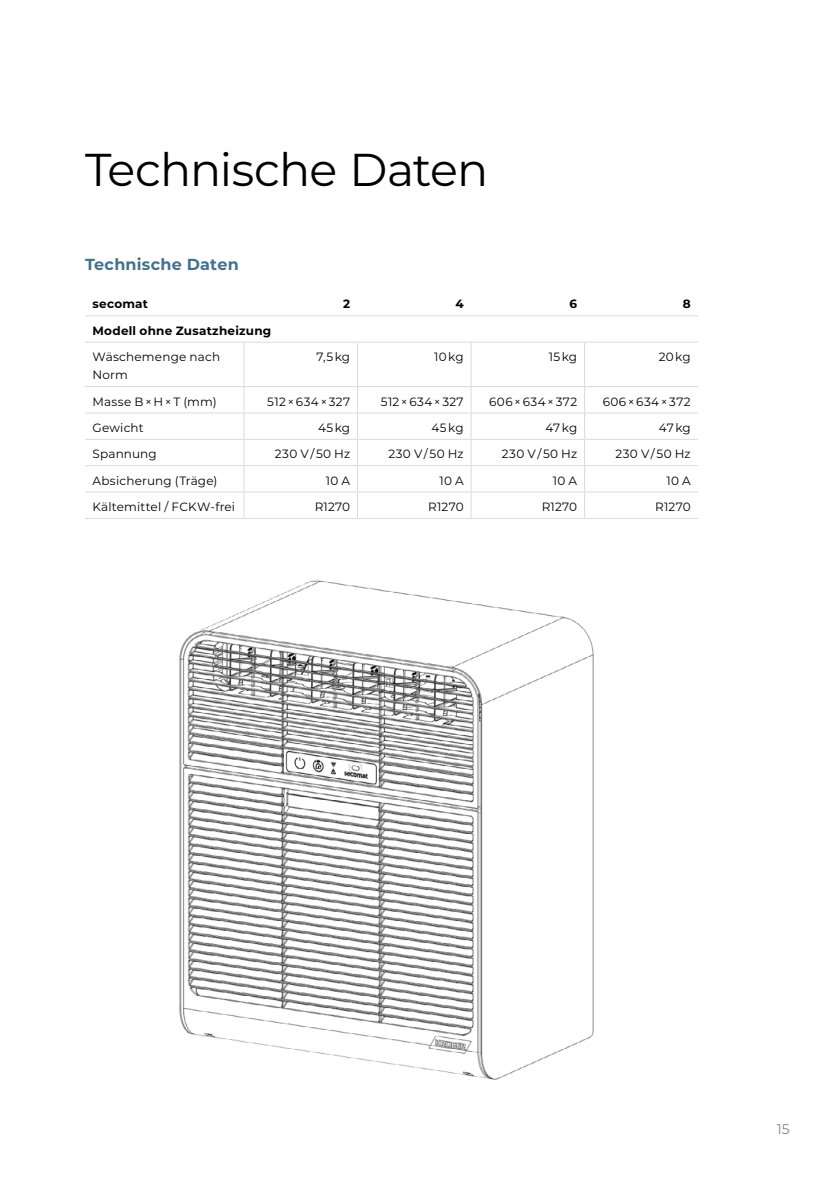
<style>
.page{position:relative;width:840px;height:1191px;background:#fff}
.page>*{position:absolute;margin:0;border:0;box-sizing:border-box;transform-origin:0 0}
.t1{font:46px "Montserrat";letter-spacing:-.02em;color:#000}
.t2{font:700 16px "Montserrat";letter-spacing:.015em;color:#45718c}
.t3{font:14px "Montserrat";color:#868786}
.t4{font:12px/18px "Montserrat";letter-spacing:.015em;color:#000}
.t5{font:700 12px "Montserrat";letter-spacing:.02em;color:#000}
.t6{font:12px "Montserrat";letter-spacing:.035em;color:#000}
.t7{font:12px "Montserrat";letter-spacing:.04em;color:#000}
</style>
<div class="page">
<hr style="left:244px;top:315px;width:113px;height:1px;background:#d9dada">
<hr style="left:357px;top:315px;width:114px;height:1px;background:#d9dada">
<hr style="left:471px;top:315px;width:113px;height:1px;background:#d9dada">
<hr style="left:584px;top:315px;width:113px;height:1px;background:#d9dada">
<hr style="left:357px;top:343px;width:1px;height:43px;background:#d9dada">
<hr style="left:470px;top:343px;width:1px;height:43px;background:#d9dada">
<hr style="left:583px;top:343px;width:1px;height:43px;background:#d9dada">
<hr style="left:244px;top:386px;width:113px;height:1px;background:#d9dada">
<hr style="left:357px;top:386px;width:114px;height:1px;background:#d9dada">
<hr style="left:471px;top:386px;width:113px;height:1px;background:#d9dada">
<hr style="left:584px;top:386px;width:113px;height:1px;background:#d9dada">
<hr style="left:244px;top:412px;width:113px;height:1px;background:#d9dada">
<hr style="left:357px;top:412px;width:114px;height:1px;background:#d9dada">
<hr style="left:471px;top:412px;width:113px;height:1px;background:#d9dada">
<hr style="left:584px;top:412px;width:113px;height:1px;background:#d9dada">
<hr style="left:244px;top:439px;width:113px;height:1px;background:#d9dada">
<hr style="left:357px;top:439px;width:114px;height:1px;background:#d9dada">
<hr style="left:471px;top:439px;width:113px;height:1px;background:#d9dada">
<hr style="left:584px;top:439px;width:113px;height:1px;background:#d9dada">
<hr style="left:244px;top:465px;width:113px;height:1px;background:#d9dada">
<hr style="left:357px;top:465px;width:114px;height:1px;background:#d9dada">
<hr style="left:471px;top:465px;width:113px;height:1px;background:#d9dada">
<hr style="left:584px;top:465px;width:113px;height:1px;background:#d9dada">
<hr style="left:244px;top:491px;width:113px;height:1px;background:#d9dada">
<hr style="left:357px;top:491px;width:114px;height:1px;background:#d9dada">
<svg style="left:357px;top:387px;width:1px;height:131px"></svg>
<hr style="left:471px;top:491px;width:113px;height:1px;background:#d9dada">
<svg style="left:470px;top:387px;width:1px;height:131px"></svg>
<hr style="left:584px;top:491px;width:113px;height:1px;background:#d9dada">
<hr style="left:244px;top:518px;width:113px;height:1px;background:#d9dada">
<hr style="left:357px;top:518px;width:114px;height:1px;background:#d9dada">
<hr style="left:471px;top:518px;width:113px;height:1px;background:#d9dada">
<hr style="left:584px;top:518px;width:113px;height:1px;background:#d9dada">
<hr style="left:85px;top:315px;width:159px;height:1px;background:#d9dada">
<hr style="left:243px;top:343px;width:1px;height:43px;background:#d9dada">
<hr style="left:85px;top:386px;width:159px;height:1px;background:#d9dada">
<hr style="left:85px;top:412px;width:159px;height:1px;background:#d9dada">
<hr style="left:85px;top:439px;width:159px;height:1px;background:#d9dada">
<hr style="left:85px;top:465px;width:159px;height:1px;background:#d9dada">
<hr style="left:85px;top:491px;width:159px;height:1px;background:#d9dada">
<svg style="left:243px;top:387px;width:1px;height:131px"></svg>
<hr style="left:85px;top:518px;width:159px;height:1px;background:#d9dada">
<hr style="left:85px;top:342px;width:159px;height:1px;background:#d9dada">
<hr style="left:244px;top:342px;width:113px;height:1px;background:#d9dada">
<hr style="left:357px;top:342px;width:114px;height:1px;background:#d9dada">
<hr style="left:471px;top:342px;width:113px;height:1px;background:#d9dada">
<hr style="left:584px;top:342px;width:113px;height:1px;background:#d9dada">
<img style="left:179px;top:580px;width:415px;height:500px">
<h1 class="t1" style="left:85px;top:138px;width:404px">Technische Daten</h1>
<h2 class="t2" style="left:85px;top:253px;width:155px">Technische Daten</h2>
<p class="t5" style="left:92px;top:295px;width:57px">secomat</p>
<p class="t5" style="left:343px;top:295px;width:9px">2</p>
<p class="t5" style="left:455px;top:295px;width:10px">4</p>
<p class="t5" style="left:569px;top:295px;width:9px">6</p>
<p class="t5" style="left:682px;top:295px;width:9px">8</p>
<p class="t5" style="left:92px;top:322px;width:180px">Modell ohne Zusatzheizung</p>
<p class="t4" style="left:92px;top:347px;width:129px">Wäschemenge nach<br>Norm</p>
<p class="t4" style="left:316px;top:347px;width:35px">7,5 kg</p>
<p class="t4" style="left:434px;top:347px;width:31px">10 kg</p>
<p class="t4" style="left:548px;top:347px;width:30px">15 kg</p>
<p class="t4" style="left:658px;top:347px;width:33px">20 kg</p>
<p class="t4" style="left:92px;top:392px;width:125px">Masse B × H × T (mm)</p>
<p class="t4" style="left:267px;top:392px;width:84px">512 × 634 × 327</p>
<p class="t4" style="left:380px;top:392px;width:84px">512 × 634 × 327</p>
<p class="t6" style="left:489px;top:393px;width:89px">606 × 634 × 372</p>
<p class="t7" style="left:602px;top:393px;width:89px">606 × 634 × 372</p>
<p class="t4" style="left:92px;top:418px;width:53px">Gewicht</p>
<p class="t4" style="left:318px;top:418px;width:34px">45 kg</p>
<p class="t4" style="left:431px;top:418px;width:34px">45 kg</p>
<p class="t4" style="left:545px;top:418px;width:33px">47 kg</p>
<p class="t4" style="left:658px;top:418px;width:33px">47 kg</p>
<p class="t4" style="left:92px;top:444px;width:66px">Spannung</p>
<p class="t4" style="left:275px;top:444px;width:77px">230 V / 50 Hz</p>
<p class="t4" style="left:388px;top:444px;width:77px">230 V / 50 Hz</p>
<p class="t4" style="left:501px;top:444px;width:77px">230 V / 50 Hz</p>
<p class="t4" style="left:615px;top:444px;width:77px">230 V / 50 Hz</p>
<p class="t4" style="left:92px;top:471px;width:126px">Absicherung (Träge)</p>
<p class="t4" style="left:326px;top:471px;width:26px">10 A</p>
<p class="t4" style="left:439px;top:471px;width:26px">10 A</p>
<p class="t4" style="left:552px;top:471px;width:26px">10 A</p>
<p class="t4" style="left:666px;top:471px;width:26px">10 A</p>
<p class="t4" style="left:92px;top:497px;width:144px">Kältemittel / FCKW-frei</p>
<p class="t4" style="left:314px;top:497px;width:37px">R1270</p>
<p class="t4" style="left:428px;top:497px;width:37px">R1270</p>
<p class="t4" style="left:541px;top:497px;width:37px">R1270</p>
<p class="t4" style="left:655px;top:497px;width:37px">R1270</p>
<p class="t3" style="left:776px;top:1119px;width:14px">15</p>
</div>
